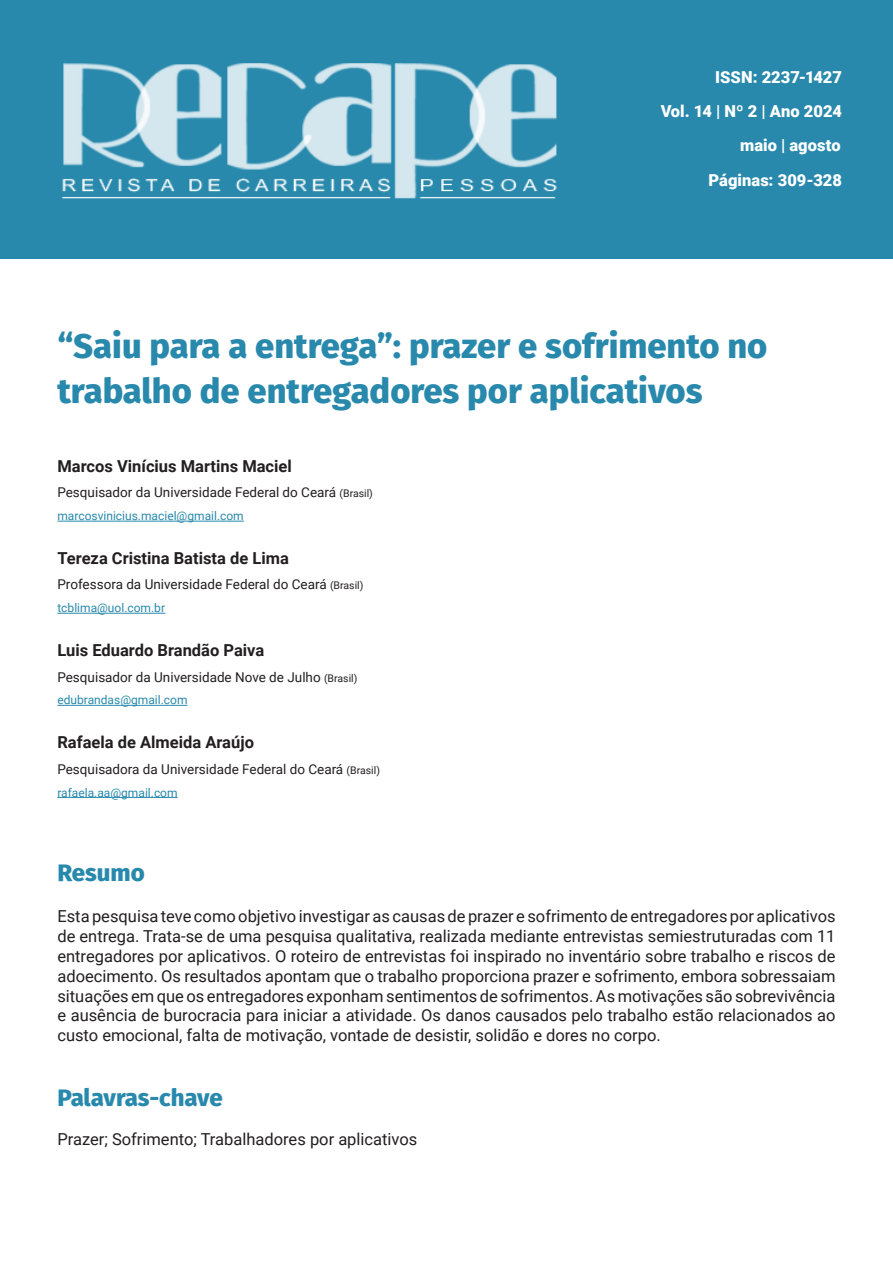
<style>
.page{position:relative;width:893px;height:1263px;background:#fff}
.page>*{position:absolute;margin:0;border:0;box-sizing:border-box;transform-origin:0 0}
.Colunas_-_Esquerda{font:800 34.5px/45px "Fira Sans";color:#2889ac}
.t1{font:800 24px "Fira Sans";letter-spacing:-.005em;color:#2889ac}
.Resumo_-_Texto{font:16.5px/19.8px "Roboto";color:#231f20;text-align:justify}
.t2{font:700 16.5px "Roboto";color:#231f20}
.Colunas_-_Esquerda-2{font:900 16.5px "Roboto";color:#fff}
.t3{font:13.5px "Roboto";color:#231f20}
.t4{font:12px "Roboto";color:#2889ac}
.s1{font-size:10.5px}
</style>
<div class="page">
<div style="left:0;top:0;width:893px;height:258px;background:#2889ac"></div>
<img style="left:62px;top:63px;width:495px;height:136px">
<hr style="left:57px;top:521px;width:187px;height:1px;background:#2889ac">
<hr style="left:57px;top:613px;width:108px;height:1px;background:#2889ac">
<hr style="left:57px;top:705px;width:131px;height:1px;background:#2889ac">
<hr style="left:57px;top:797px;width:121px;height:1px;background:#2889ac">
<p class="Colunas_-_Esquerda-2" style="left:715px;top:65px;width:128px">ISSN: 2237-1427</p>
<p class="Colunas_-_Esquerda-2" style="left:661px;top:99px;width:183px">Vol. 14 | Nº 2 | Ano 2024</p>
<p class="Colunas_-_Esquerda-2" style="left:740px;top:134px;width:102px">maio | agosto</p>
<p class="Colunas_-_Esquerda-2" style="left:709px;top:168px;width:135px">Páginas: 309-328</p>
<p class="Colunas_-_Esquerda" style="left:57px;top:320px;width:711px">“Saiu para a entrega”: prazer e sofrimento no trabalho de entregadores por aplicativos</p>
<p class="t2" style="left:57px;top:454px;width:236px">Marcos Vinícius Martins Maciel</p>
<p class="t3" style="left:57px;top:483px;width:317px">Pesquisador da Universidade Federal do Ceará <span class="s1">(Brasil)</span></p>
<p class="t4" style="left:57px;top:508px;width:188px">marcosvinicius.maciel@gmail.com</p>
<p class="t2" style="left:57px;top:546px;width:233px">Tereza Cristina Batista de Lima</p>
<p class="t3" style="left:57px;top:575px;width:307px">Professora da Universidade Federal do Ceará <span class="s1">(Brasil)</span></p>
<p class="t4" style="left:57px;top:600px;width:109px">tcblima@uol.com.br</p>
<p class="t2" style="left:57px;top:638px;width:208px">Luis Eduardo Brandão Paiva</p>
<p class="t3" style="left:57px;top:667px;width:301px">Pesquisador da Universidade Nove de Julho <span class="s1">(Brasil)</span></p>
<p class="t4" style="left:57px;top:692px;width:132px">edubrandas@gmail.com</p>
<p class="t2" style="left:57px;top:730px;width:198px">Rafaela de Almeida Araújo</p>
<p class="t3" style="left:57px;top:759px;width:324px">Pesquisadora da Universidade Federal do Ceará <span class="s1">(Brasil)</span></p>
<p class="t4" style="left:57px;top:784px;width:122px">rafaela.aa@gmail.com</p>
<p class="t1" style="left:57px;top:852px;width:89px">Resumo</p>
<p class="Resumo_-_Texto" style="left:57px;top:906px;width:780px">Esta pesquisa teve como objetivo investigar as causas de prazer e sofrimento de entregadores por aplicativos de entrega. Trata-se de uma pesquisa qualitativa, realizada mediante entrevistas semiestruturadas com 11 entregadores por aplicativos. O roteiro de entrevistas foi inspirado no inventário sobre trabalho e riscos de adoecimento. Os resultados apontam que o trabalho proporciona prazer e sofrimento, embora sobressaiam situações em que os entregadores exponham sentimentos de sofrimentos. As motivações são sobrevivência e ausência de burocracia para iniciar a atividade. Os danos causados pelo trabalho estão relacionados ao custo emocional, falta de motivação, vontade de desistir, solidão e dores no corpo.</p>
<p class="t1" style="left:57px;top:1077px;width:167px">Palavras-chave</p>
<p class="Resumo_-_Texto" style="left:57px;top:1129px;width:361px">Prazer; Sofrimento; Trabalhadores por aplicativos</p>
</div>
